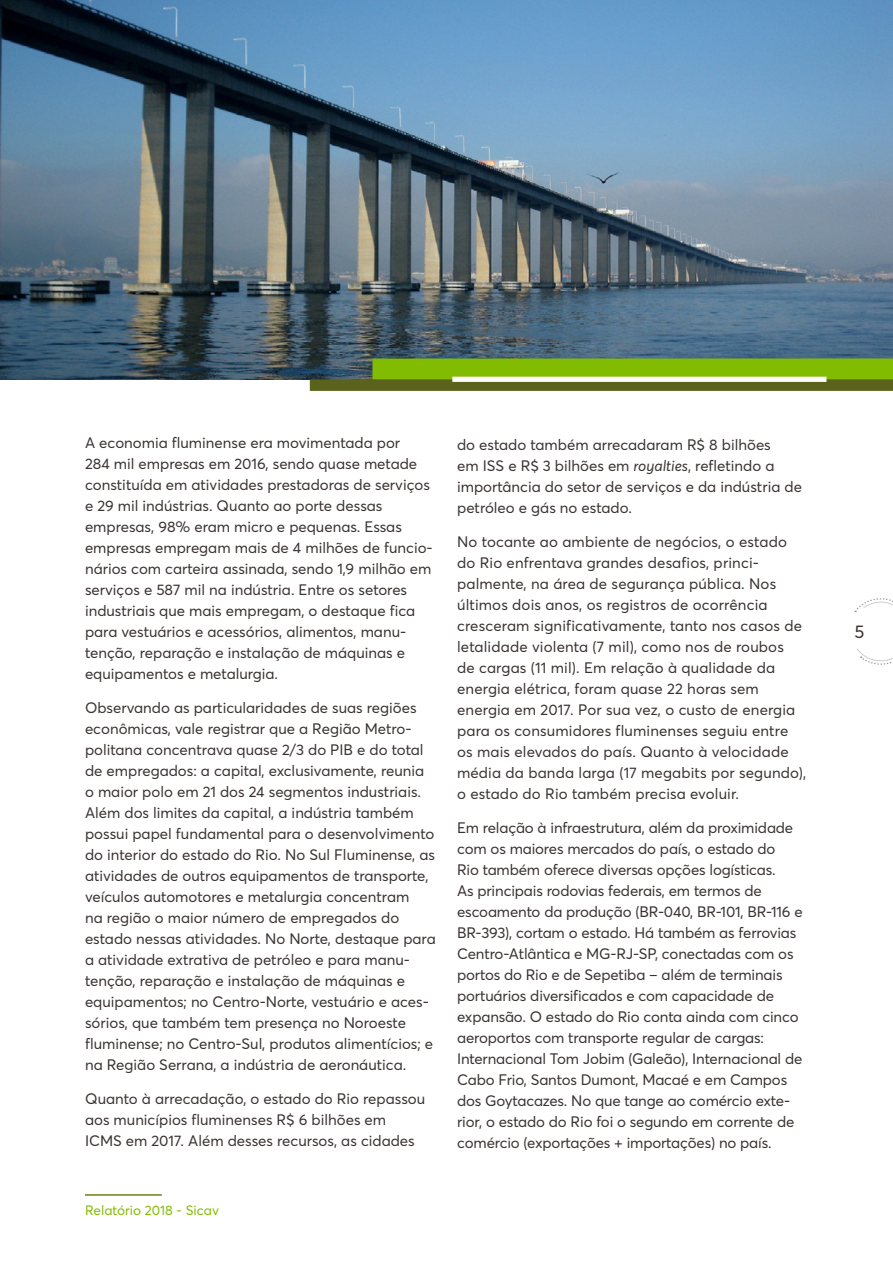
<style>
.page{position:relative;width:893px;height:1263px;background:#fff}
.page>*{position:absolute;margin:0;border:0;box-sizing:border-box;transform-origin:0 0}
.t1{font:18px "Averta";color:#393230}
.t2{font:15px/21px "Averta";color:#393230}
.t3{font:13.5px "Averta";color:#82bc00}
.s1{font-style:italic}
</style>
<div class="page">
<svg style="left:854px;top:598px;width:39px;height:67px"></svg>
<hr style="left:85px;top:1194px;width:77px;height:1px;background:#5a621c">
<img style="left:0;top:0;width:893px;height:379px">
<div style="left:372px;top:358px;width:521px;height:29px;background:#82bc00"></div>
<div style="left:310px;top:379px;width:583px;height:12px;background:#5a621c"></div>
<div style="left:452px;top:377px;width:374px;height:5px;background:#fff"></div>
<p class="t2" style="left:85px;top:432px;width:349px">A economia fluminense era movimentada por<br>284 mil empresas em 2016, sendo quase metade constituída em atividades prestadoras de serviços e 29 mil indústrias. Quanto ao porte dessas empresas, 98% eram micro e pequenas. Essas empresas empregam mais de 4 milhões de funcio&shy;nários com carteira assinada, sendo 1,9 milhão em serviços e 587 mil na indústria. Entre os setores industriais que mais empregam, o destaque fica para vestuários e acessórios, alimentos, manu&shy;tenção, reparação e instalação de máquinas e equipamentos e metalurgia.</p>
<p class="t2" style="left:85px;top:697px;width:352px">Observando as particularidades de suas regiões econômicas, vale registrar que a Região Metro&shy;politana concentrava quase 2/3 do PIB e do total de empregados: a capital, exclusivamente, reunia o maior polo em 21 dos 24 segmentos industriais.<br>Além dos limites da capital, a indústria também possui papel fundamental para o desenvolvimento do interior do estado do Rio. No Sul Fluminense, as atividades de outros equipamentos de transporte, veículos automotores e metalurgia concentram<br>na região o maior número de empregados do estado nessas atividades. No Norte, destaque para a atividade extrativa de petróleo e para manu&shy;tenção, reparação e instalação de máquinas e equipamentos; no Centro-Norte, vestuário e aces&shy;sórios, que também tem presença no Noroeste fluminense; no Centro-Sul, produtos alimentícios; e na Região Serrana, a indústria de aeronáutica.</p>
<p class="t2" style="left:85px;top:1087px;width:342px">Quanto à arrecadação, o estado do Rio repassou aos municípios fluminenses R$ 6 bilhões em<br>ICMS em 2017. Além desses recursos, as cidades</p>
<p class="t3" style="left:85px;top:1200px;width:135px">Relatório 2018 - Sicav</p>
<p class="t2" style="left:457px;top:434px;width:346px">do estado também arrecadaram R$ 8 bilhões<br>em ISS e R$ 3 bilhões em <span class="s1">royalties</span>, refletindo a importância do setor de serviços e da indústria de petróleo e gás no estado.</p>
<p class="t2" style="left:457px;top:530px;width:351px">No tocante ao ambiente de negócios, o estado do Rio enfrentava grandes desafios, princi&shy;palmente, na área de segurança pública. Nos últimos dois anos, os registros de ocorrência cresceram significativamente, tanto nos casos de letalidade violenta (7 mil), como nos de roubos<br>de cargas (11 mil). Em relação à qualidade da energia elétrica, foram quase 22 horas sem energia em 2017. Por sua vez, o custo de energia para os consumidores fluminenses seguiu entre os mais elevados do país. Quanto à velocidade média da banda larga (17 megabits por segundo), o estado do Rio também precisa evoluir.</p>
<p class="t2" style="left:457px;top:816px;width:347px">Em relação à infraestrutura, além da proximidade com os maiores mercados do país, o estado do<br>Rio também oferece diversas opções logísticas.<br>As principais rodovias federais, em termos de escoamento da produção (BR-040, BR-101, BR-116 e BR-393), cortam o estado. Há também as ferrovias Centro-Atlântica e MG-RJ-SP, conectadas com os portos do Rio e de Sepetiba – além de terminais portuários diversificados e com capacidade de expansão. O estado do Rio conta ainda com cinco aeroportos com transporte regular de cargas:<br>Internacional Tom Jobim (Galeão), Internacional de Cabo Frio, Santos Dumont, Macaé e em Campos dos Goytacazes. No que tange ao comércio exte&shy;rior, o estado do Rio foi o segundo em corrente de comércio (exportações + importações) no país.</p>
<p class="t1" style="left:854px;top:619px;width:11px">5</p>
</div>
